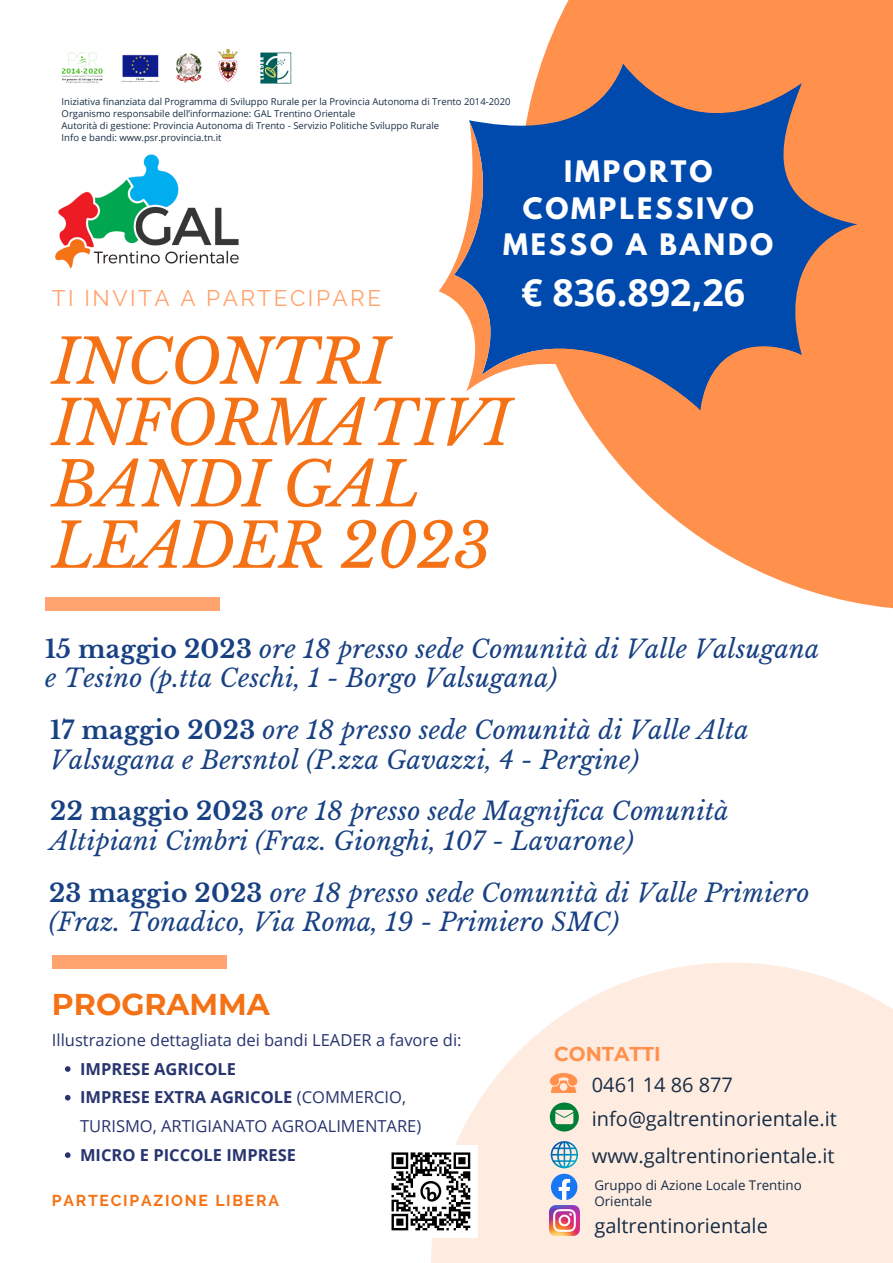
<style>
.page{position:relative;width:893px;height:1263px;background:#fff}
.page>*{position:absolute;margin:0;border:0;box-sizing:border-box;transform-origin:0 0}
.t1{font:italic 61.5px/61.3px "Libre Baskerville";letter-spacing:-.02em;color:#f47215}
.t2{font:700 37.5px "Open Sans";color:#fff}
.t3{font:700 30px "Montserrat";color:#f47215}
.t4{font:700 26.25px/36.6px "League Spartan";letter-spacing:.11em;color:#fff;text-align:center}
.t5{font:italic 24.9px/29.4px "Libre Baskerville";letter-spacing:.01em;color:#184183}
.t6{font:22.5px "Raleway";letter-spacing:.11em;color:#ffa46f}
.t7{font:20.02px "Open Sans";color:#172d45}
.t8{font:700 20.02px "Montserrat";color:#ff914d}
.t9{font:16.5px/28.7px "Open Sans";color:#27346e}
.t10{font:700 16.5px "Open Sans";color:#27346e}
.t11{font:700 15.75px "Raleway";letter-spacing:.11em;color:#f47215}
.t12{font:13.35px/16.5px "Open Sans";color:#172d45}
.t13{font:9.52px "Open Sans";color:#172d45}
.s1{font-weight:700;font-style:normal}
.s2{font-weight:700}
</style>
<div class="page">
<svg style="left:431px;top:962px;width:462px;height:301px;fill:#ffece1"></svg>
<svg style="left:541px;top:0;width:352px;height:609px;fill:#ff914d"></svg>
<svg style="left:550px;top:1102px;width:29px;height:29px"></svg>
<svg style="left:550px;top:1073px;width:27px;height:20px"></svg>
<svg style="left:550px;top:1141px;width:28px;height:27px"></svg>
<img style="left:550px;top:1206px;width:30px;height:30px">
<svg style="left:551px;top:1174px;width:26px;height:26px"></svg>
<img style="left:391px;top:1145px;width:86px;height:92px">
<img style="left:61px;top:48px;width:231px;height:36px">
<div style="left:45px;top:597px;width:175px;height:13px;background:#ffa46f"></div>
<img style="left:55px;top:154px;width:184px;height:115px">
<div style="left:52px;top:956px;width:175px;height:13px;background:#ffa46f"></div>
<svg style="left:469px;top:64px;width:388px;height:346px;background:#8a7885"></svg>
<svg style="left:556px;top:65px;width:66px;height:57px;background:#ae7a6b"></svg>
<svg style="left:439px;top:122px;width:259px;height:287px;fill:#004aad"></svg>
<svg style="left:701px;top:337px;width:98px;height:66px;background:#b67c68"></svg>
<svg style="left:799px;top:225px;width:56px;height:57px;background:#ab796c"></svg>
<svg style="left:65px;top:1066px;width:6px;height:6px"></svg>
<svg style="left:65px;top:1095px;width:6px;height:5px"></svg>
<svg style="left:65px;top:1152px;width:6px;height:6px"></svg>
<p class="t13" style="left:62px;top:95px;width:450px">Iniziativa finanziata dal Programma di Sviluppo Rurale per la Provincia Autonoma di Trento 2014-2020</p>
<p class="t13" style="left:62px;top:107px;width:295px">Organismo responsabile dell’informazione: GAL Trentino Orientale</p>
<p class="t13" style="left:62px;top:119px;width:379px">Autorità di gestione: Provincia Autonoma di Trento - Servizio Politiche Sviluppo Rurale</p>
<p class="t13" style="left:62px;top:131px;width:161px">Info e bandi: www.psr.provincia.tn.it</p>
<p class="t6" style="left:52px;top:285px;width:330px">TI INVITA A PARTECIPARE</p>
<p class="t4" style="left:503px;top:156px;width:272px">IMPORTO<br>COMPLESSIVO<br>MESSO A BANDO</p>
<p class="t2" style="left:521px;top:266px;width:225px">€ 836.892,26</p>
<p class="t1" style="left:52px;top:332px;width:338px">INCONTRI</p>
<p class="t1" style="left:52px;top:393px;width:460px">INFORMATIVI</p>
<p class="t1" style="left:52px;top:454px;width:441px">BANDI GAL<br>LEADER 2023</p>
<p class="t5" style="left:45px;top:634px;width:775px"><span class="s1">15 maggio 2023</span> ore 18 presso sede Comunità di Valle Valsugana e Tesino (p.tta Ceschi, 1 - Borgo Valsugana)</p>
<p class="t5" style="left:50px;top:716px;width:700px"><span class="s1">17 maggio 2023</span> ore 18 presso sede Comunità di Valle Alta<br>Valsugana e Bersntol (P.zza Gavazzi, 4 - Pergine)</p>
<p class="t5" style="left:50px;top:797px;width:680px"><span class="s1">22 maggio 2023</span> ore 18 presso sede Magnifica Comunità<br>Altipiani Cimbri (Fraz. Gionghi, 107 - Lavarone)</p>
<p class="t5" style="left:49px;top:878px;width:762px"><span class="s1">23 maggio 2023</span> ore 18 presso sede Comunità di Valle Primiero (Fraz. Tonadico, Via Roma, 19 - Primiero SMC)</p>
<p class="t3" style="left:52px;top:986px;width:219px">PROGRAMMA</p>
<p class="t9" style="left:52px;top:1025px;width:411px">Illustrazione dettagliata dei bandi LEADER a favore di:</p>
<p class="t10" style="left:80px;top:1057px;width:158px">IMPRESE AGRICOLE</p>
<p class="t9" style="left:80px;top:1082px;width:343px"><span class="s2">IMPRESE EXTRA AGRICOLE</span> (COMMERCIO,<br>TURISMO, ARTIGIANATO AGROALIMENTARE)</p>
<p class="t10" style="left:80px;top:1143px;width:218px">MICRO E PICCOLE IMPRESE</p>
<p class="t11" style="left:52px;top:1191px;width:228px">PARTECIPAZIONE LIBERA</p>
<p class="t8" style="left:554px;top:1041px;width:108px">CONTATTI</p>
<p class="t7" style="left:592px;top:1071px;width:143px">0461 14 86 877</p>
<p class="t7" style="left:592px;top:1105px;width:246px">info@galtrentinorientale.it</p>
<p class="t7" style="left:592px;top:1142px;width:244px">www.galtrentinorientale.it</p>
<p class="t12" style="left:594px;top:1176px;width:209px">Gruppo di Azione Locale Trentino<br>Orientale</p>
<p class="t7" style="left:594px;top:1212px;width:175px">galtrentinorientale</p>
</div>
